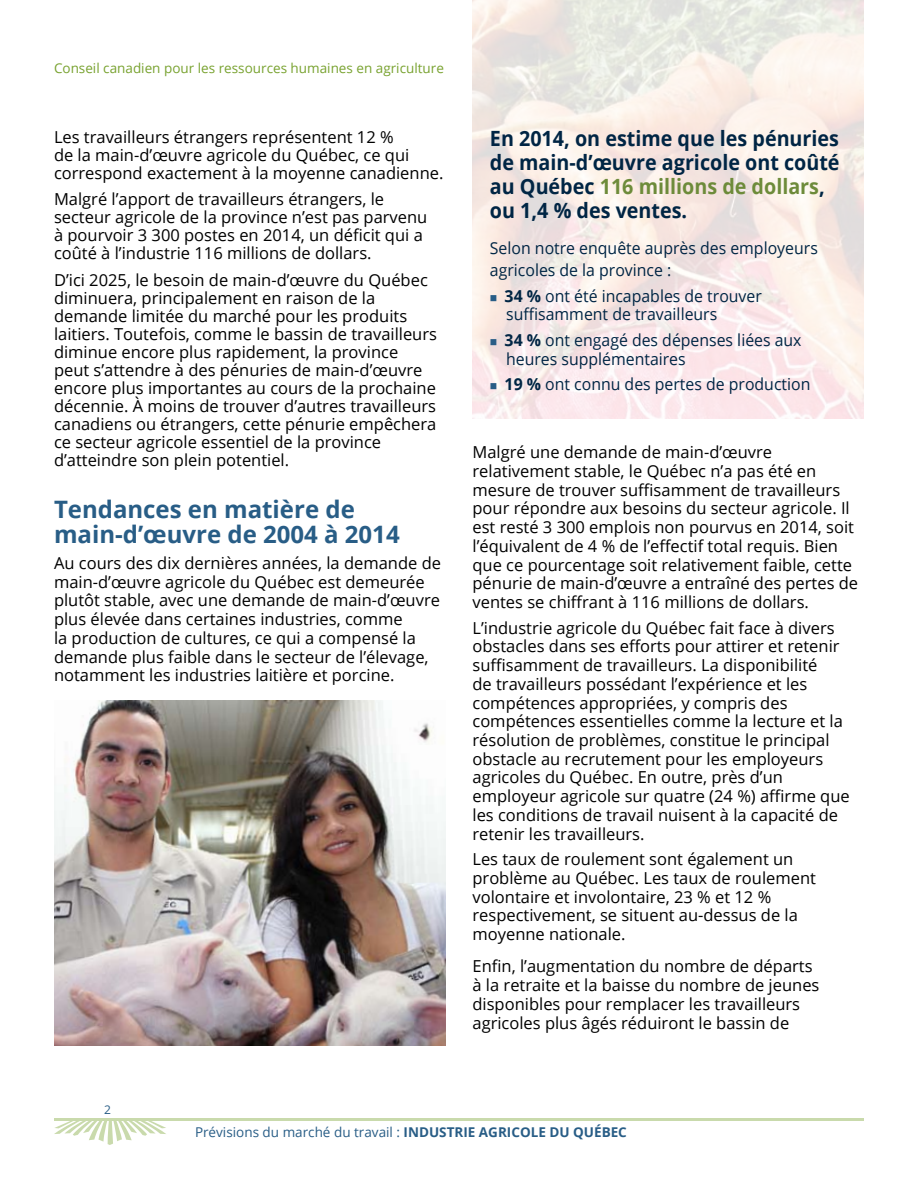
<style>
.page{position:relative;width:918px;height:1188px;background:#fff}
.page>*{position:absolute;margin:0;border:0;box-sizing:border-box;transform-origin:0 0}
.t1{font:700 24px/25.5px "Open Sans";color:#285d86}
.t2{font:700 21px/24px "Open Sans";color:#002544;scale:.94 1}
.t3{font:16.5px/18.8px "Open Sans";color:#000}
.t4{font:16.5px/18.8px "Open Sans";color:#002544;scale:.96 1}
.t5{font:13.5px "Open Sans";color:#285d86}
.t6{font:13.5px "Open Sans";color:#78a22f}
.t7{font:12px "Open Sans";color:#285d86}
.s1{color:#6d8b3a}
.s2{font-weight:700}
</style>
<div class="page">
<svg style="left:54px;top:1121px;width:112px;height:24px"></svg>
<hr style="left:54px;top:1118px;width:810px;height:3px;background:#c9daac">
<img style="left:472px;top:0;width:392px;height:418px">
<img style="left:54px;top:701px;width:392px;height:345px">
<svg style="left:491px;top:295px;width:6px;height:6px"></svg>
<svg style="left:491px;top:339px;width:6px;height:6px"></svg>
<svg style="left:491px;top:383px;width:6px;height:6px"></svg>
<p class="t6" style="left:54px;top:59px;width:391px">Conseil canadien pour les ressources humaines en agriculture</p>
<p class="t3" style="left:54px;top:127px;width:391px;line-height:18px">Les travailleurs étrangers représentent 12 %<br>de la main-d’œuvre agricole du Québec, ce qui correspond exactement à la moyenne canadienne.</p>
<p class="t3" style="left:54px;top:190px;width:375px;line-height:18px">Malgré l’apport de travailleurs étrangers, le secteur agricole de la province n’est pas parvenu à pourvoir 3 300 postes en 2014, un déficit qui a coûté à l’industrie 116 millions de dollars.</p>
<p class="t3" style="left:54px;top:271px;width:385px;line-height:18px">D’ici 2025, le besoin de main-d’œuvre du Québec diminuera, principalement en raison de la demande limitée du marché pour les produits laitiers. Toutefois, comme le bassin de travailleurs diminue encore plus rapidement, la province peut s’attendre à des pénuries de main-d’œuvre encore plus importantes au cours de la prochaine décennie. À moins de trouver d’autres travailleurs canadiens ou étrangers, cette pénurie empêchera ce secteur agricole essentiel de la province d’atteindre son plein potentiel.</p>
<h1 class="t1" style="left:54px;top:496px;width:347px">Tendances en matière de main-d’œuvre de 2004 à 2014</h1>
<p class="t3" style="left:54px;top:553px;width:389px">Au cours des dix dernières années, la demande de main-d’œuvre agricole du Québec est demeurée plutôt stable, avec une demande de main-d’œuvre plus élevée dans certaines industries, comme<br>la production de cultures, ce qui a compensé la demande plus faible dans le secteur de l’élevage, notamment les industries laitière et porcine.</p>
<p class="t7" style="left:104px;top:1102px;width:8px">2</p>
<p class="t2" style="left:490px;top:125px;width:374px">En 2014, on estime que les pénuries de main-d’œuvre agricole ont coûté au Québec <span class="s1">116 millions de dollars</span>, ou 1,4 % des ventes.</p>
<p class="t4" style="left:490px;top:236px;width:343px;line-height:22.5px">Selon notre enquête auprès des employeurs agricoles de la province :</p>
<p class="t4" style="left:505px;top:286px;width:270px"><span class="s2">34 %</span> ont été incapables de trouver suffisamment de travailleurs</p>
<p class="t4" style="left:505px;top:330px;width:311px"><span class="s2">34 %</span> ont engagé des dépenses liées aux heures supplémentaires</p>
<p class="t4" style="left:505px;top:374px;width:320px"><span class="s2">19 %</span> ont connu des pertes de production</p>
<p class="t3" style="left:473px;top:442px;width:387px">Malgré une demande de main-d’œuvre relativement stable, le Québec n’a pas été en mesure de trouver suffisamment de travailleurs pour répondre aux besoins du secteur agricole. Il est resté 3 300 emplois non pourvus en 2014, soit l’équivalent de 4 % de l’effectif total requis. Bien que ce pourcentage soit relativement faible, cette pénurie de main-d’œuvre a entraîné des pertes de ventes se chiffrant à 116 millions de dollars.</p>
<p class="t3" style="left:473px;top:618px;width:379px">L’industrie agricole du Québec fait face à divers obstacles dans ses efforts pour attirer et retenir suffisamment de travailleurs. La disponibilité<br>de travailleurs possédant l’expérience et les compétences appropriées, y compris des compétences essentielles comme la lecture et la résolution de problèmes, constitue le principal obstacle au recrutement pour les employeurs agricoles du Québec. En outre, près d’un employeur agricole sur quatre (24 %) affirme que les conditions de travail nuisent à la capacité de retenir les travailleurs.</p>
<p class="t3" style="left:473px;top:849px;width:345px">Les taux de roulement sont également un problème au Québec. Les taux de roulement volontaire et involontaire, 23 % et 12 % respectivement, se situent au-dessus de la moyenne nationale.</p>
<p class="t3" style="left:473px;top:957px;width:348px">Enfin, l’augmentation du nombre de départs à la retraite et la baisse du nombre de jeunes disponibles pour remplacer les travailleurs agricoles plus âgés réduiront le bassin de</p>
<p class="t5" style="left:195px;top:1123px;width:433px">Prévisions du marché du travail : <span class="s2">Industrie agricole du Québec</span></p>
</div>
